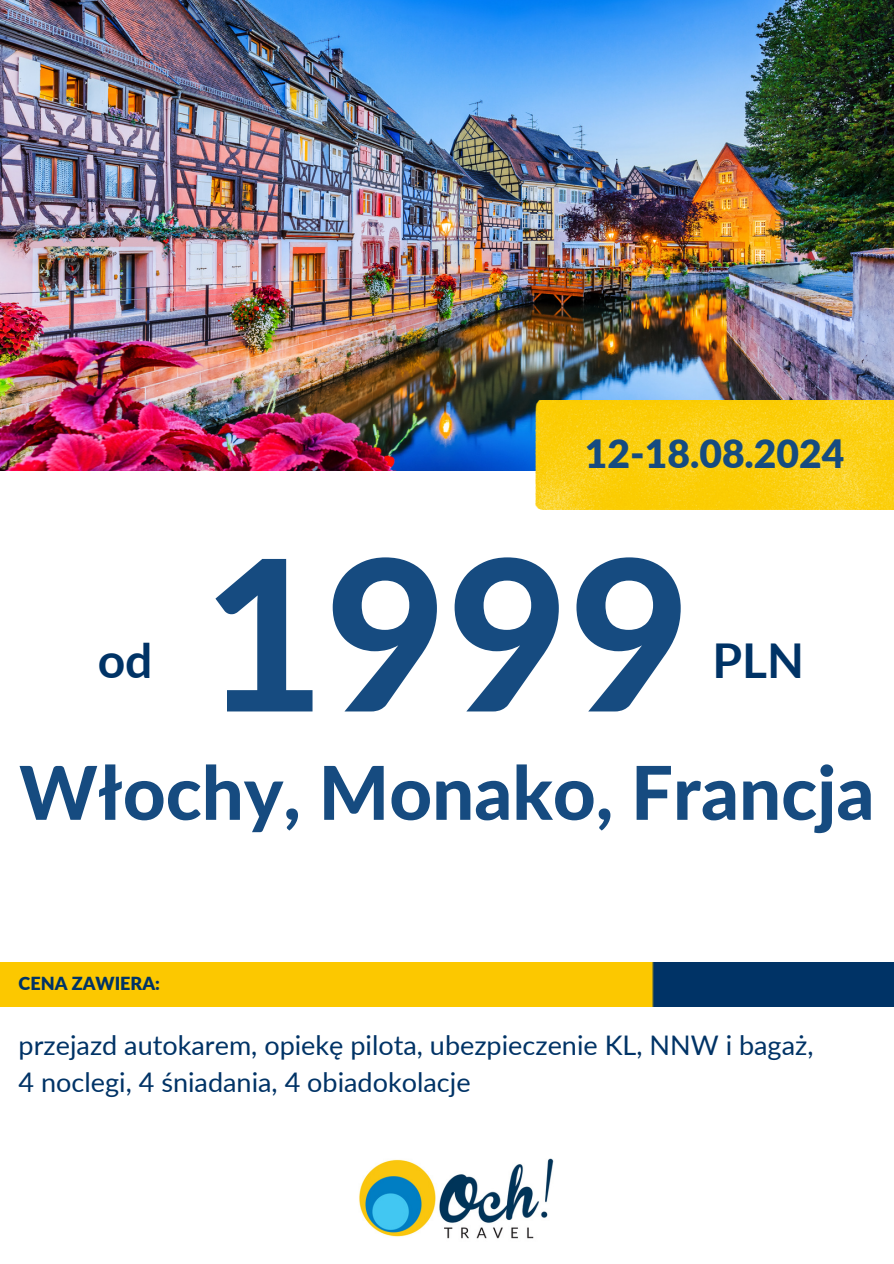
<style>
.page{position:relative;width:894px;height:1264px;background:#fff}
.page>*{position:absolute;margin:0;border:0;box-sizing:border-box;transform-origin:0 0}
.t1{font:800 210px "Lato";color:#164b80}
.t2{font:800 74.25px "Lato";color:#164b80}
.t3{font:700 48px "Lato";color:#036}
.t4{font:900 39px "Lato";color:#164b80}
.t5{font:27px/37.2px "Lato";color:#036}
.t6{font:900 18px "Lato";color:#036}
</style>
<div class="page">
<img style="left:359px;top:1158px;width:195px;height:81px">
<img style="left:0;top:0;width:893px;height:470px">
<img style="left:0;top:962px;width:893px;height:44px">
<img style="left:535px;top:400px;width:358px;height:109px">
<p class="t4" style="left:584px;top:430px;width:261px">12-18.08.2024</p>
<h1 class="t1" style="left:203px;top:504px;width:489px">1999</h1>
<h6 class="t3" style="left:98px;top:630px;width:56px">od</h6>
<p class="t3" style="left:712px;top:630px;width:93px">PLN</p>
<h5 class="t2" style="left:19px;top:746px;width:856px">Włochy, Monako, Francja</h5>
<p class="t6" style="left:19px;top:972px;width:143px">CENA ZAWIERA:</p>
<h2 class="t5" style="left:19px;top:1026px;width:796px">przejazd autokarem, opiekę pilota, ubezpieczenie KL, NNW i bagaż,<br>4 noclegi, 4 śniadania, 4 obiadokolacje</h2>
</div>
